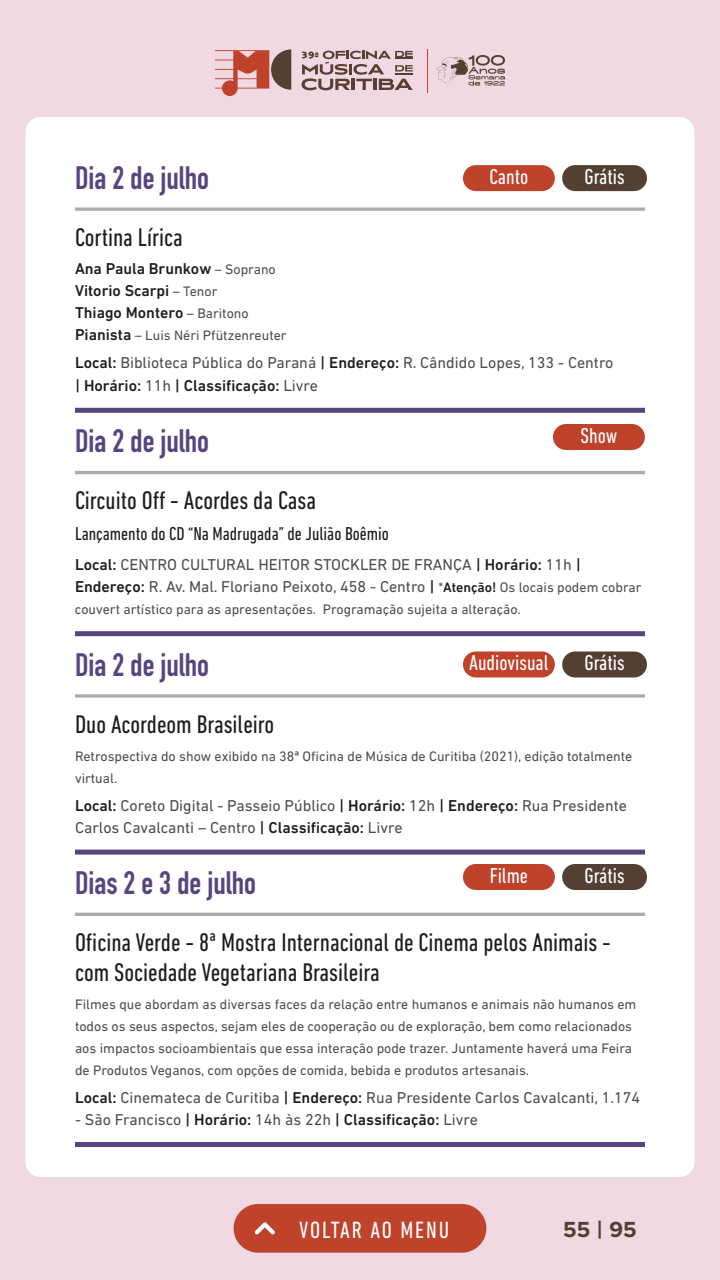
<style>
.page{position:relative;width:720px;height:1280px;background:#f0d9e3}
.page>*{position:absolute;margin:0;border:0;box-sizing:border-box;transform-origin:0 0}
.t1{font:700 32px "DIN Condensed";color:#574580}
.t2{font:condensed 26px/30px "DIN Next LT Pro";color:#1c1c1c}
.t3{font:condensed 24px "DIN Next LT Pro";letter-spacing:.08em;color:#fff}
.t4{font:condensed 22px "DIN Next LT Pro";color:#fff}
.t5{font:700 22px "Metropolis";color:#544033}
.t6{font:condensed 19px "DIN Next LT Pro";color:#1c1c1c}
.t7{font:16px/22px "DIN Next LT Pro";color:#4c4c4c}
.t8{font:500 16px/22px "DIN Next LT Pro";color:#1c1c1c}
.t9{font:14px/22px "DIN Next LT Pro";color:#4c4c4c}
.s1{font-weight:400;font-size:14px;color:#4c4c4c}
.s2{font-weight:500;font-size:16px;color:#1c1c1c}
.s3{font-weight:500;color:#1c1c1c}
.s4{font-size:14px}
.s5{font-weight:500;font-size:14px;color:#1c1c1c}
</style>
<div class="page">
<div style="left:26px;top:117px;width:668px;height:1060px;background:#fff;border-radius:15px"></div>
<svg style="left:436px;top:55px;width:69px;height:31px"></svg>
<svg style="left:302px;top:51px;width:111px;height:39px"></svg>
<svg style="left:215px;top:49px;width:76px;height:47px"></svg>
<hr style="left:427px;top:49px;width:1px;height:44px;background:#bf422b">
<div style="left:234px;top:1204px;width:252px;height:49px;background:#bf422b;border-radius:24px"></div>
<svg style="left:255px;top:1222px;width:20px;height:13px"></svg>
<svg style="left:75px;top:207px;width:570px;height:4px;background:#babbb8"></svg>
<div style="left:75px;top:408px;width:570px;height:5px;background:#574580"></div>
<hr style="left:75px;top:471px;width:570px;height:3px;background:#acadaa">
<div style="left:75px;top:631px;width:570px;height:5px;background:#574580"></div>
<svg style="left:75px;top:694px;width:570px;height:4px;background:#babbb8"></svg>
<div style="left:75px;top:850px;width:570px;height:5px;background:#574580"></div>
<hr style="left:75px;top:913px;width:570px;height:3px;background:#acadaa">
<div style="left:75px;top:1142px;width:570px;height:5px;background:#574580"></div>
<div style="left:553px;top:424px;width:92px;height:26px;background:#bf422b;border-radius:13px"></div>
<div style="left:463px;top:165px;width:92px;height:26px;background:#bf422b;border-radius:13px"></div>
<div style="left:562px;top:165px;width:85px;height:26px;background:#544033;border-radius:13px"></div>
<div style="left:463px;top:652px;width:92px;height:26px;background:#bf422b;border-radius:13px"></div>
<div style="left:562px;top:652px;width:85px;height:26px;background:#544033;border-radius:13px"></div>
<div style="left:463px;top:864px;width:92px;height:26px;background:#bf422b;border-radius:13px"></div>
<div style="left:562px;top:864px;width:85px;height:26px;background:#544033;border-radius:13px"></div>
<h1 class="t1" style="left:75px;top:156px;width:136px">Dia 2 de julho</h1>
<h2 class="t2" style="left:75px;top:222px;width:109px">Cortina Lírica</h2>
<p class="t8" style="left:75px;top:257px;width:202px">Ana Paula Brunkow <span class="s1">– Soprano<br></span>Vitorio Scarpi <span class="s1">– Tenor<br></span>Thiago Montero <span class="s1">– Baritono</span></p>
<p class="t9" style="left:75px;top:324px;width:213px"><span class="s2">Pianista</span> – Luis Néri Pfützenreuter</p>
<p class="t7" style="left:75px;top:351px;width:540px;line-height:23px"><span class="s3">Local:</span> Biblioteca Pública do Paraná <span class="s3">| Endereço:</span> R. Cândido Lopes, 133 - Centro <span class="s3">| Horário:</span> 11h <span class="s3">| Classificação:</span> Livre</p>
<h1 class="t1" style="left:75px;top:419px;width:136px">Dia 2 de julho</h1>
<h2 class="t2" style="left:75px;top:485px;width:243px">Circuito Off - Acordes da Casa</h2>
<h3 class="t6" style="left:75px;top:523px;width:316px">Lançamento do CD “Na Madrugada” de Julião Boêmio</h3>
<p class="t7" style="left:75px;top:554px;width:568px"><span class="s3">Local:</span> CENTRO CULTURAL HEITOR STOCKLER DE FRANÇA <span class="s3">| Horário:</span> 11h <span class="s3">|<br>Endereço:</span> R. Av. Mal. Floriano Peixoto, 458 - Centro <span class="s3">|</span> <span class="s4">*</span><span class="s5">Atenção!</span> <span class="s4">Os locais podem cobrar</span></p>
<p class="t9" style="left:75px;top:598px;width:447px">couvert artístico para as apresentações. Programação sujeita a alteração.</p>
<h1 class="t1" style="left:75px;top:643px;width:136px">Dia 2 de julho</h1>
<h2 class="t2" style="left:75px;top:709px;width:201px">Duo Acordeom Brasileiro</h2>
<p class="t9" style="left:75px;top:745px;width:559px">Retrospectiva do show exibido na 38ª Oficina de Música de Curitiba (2021), edição totalmente virtual.</p>
<p class="t7" style="left:75px;top:794px;width:554px"><span class="s3">Local:</span> Coreto Digital - Passeio Público <span class="s3">| Horário:</span> 12h <span class="s3">| Endereço:</span> Rua Presidente<br>Carlos Cavalcanti – Centro <span class="s3">| Classificação:</span> Livre</p>
<h1 class="t1" style="left:75px;top:861px;width:183px">Dias 2 e 3 de julho</h1>
<h2 class="t2" style="left:75px;top:927px;width:538px">Oficina Verde - 8ª Mostra Internacional de Cinema pelos Animais - com Sociedade Vegetariana Brasileira</h2>
<p class="t9" style="left:75px;top:993px;width:563px">Filmes que abordam as diversas faces da relação entre humanos e animais não humanos em todos os seus aspectos, sejam eles de cooperação ou de exploração, bem como relacionados aos impactos socioambientais que essa interação pode trazer. Juntamente haverá uma Feira de Produtos Veganos, com opções de comida, bebida e produtos artesanais.</p>
<p class="t7" style="left:75px;top:1086px;width:567px"><span class="s3">Local:</span> Cinemateca de Curitiba <span class="s3">| Endereço:</span> Rua Presidente Carlos Cavalcanti, 1.174</p>
<p class="t7" style="left:75px;top:1108px;width:405px">- São Francisco <span class="s3">| Horário:</span> 14h às 22h <span class="s3">| Classificação:</span> Livre</p>
<h3 class="t4" style="left:490px;top:164px;width:40px">Canto</h3>
<h3 class="t4" style="left:585px;top:164px;width:42px">Grátis</h3>
<h3 class="t4" style="left:580px;top:423px;width:38px">Show</h3>
<h3 class="t4" style="left:469px;top:650px;width:81px">Audiovisual</h3>
<h3 class="t4" style="left:585px;top:650px;width:42px">Grátis</h3>
<h3 class="t4" style="left:490px;top:863px;width:40px">Filme</h3>
<h3 class="t4" style="left:585px;top:863px;width:42px">Grátis</h3>
<h3 class="t3" style="left:299px;top:1216px;width:152px">VOLTAR AO MENU</h3>
<h3 class="t5" style="left:563px;top:1216px;width:75px">55 | 95</h3>
</div>
